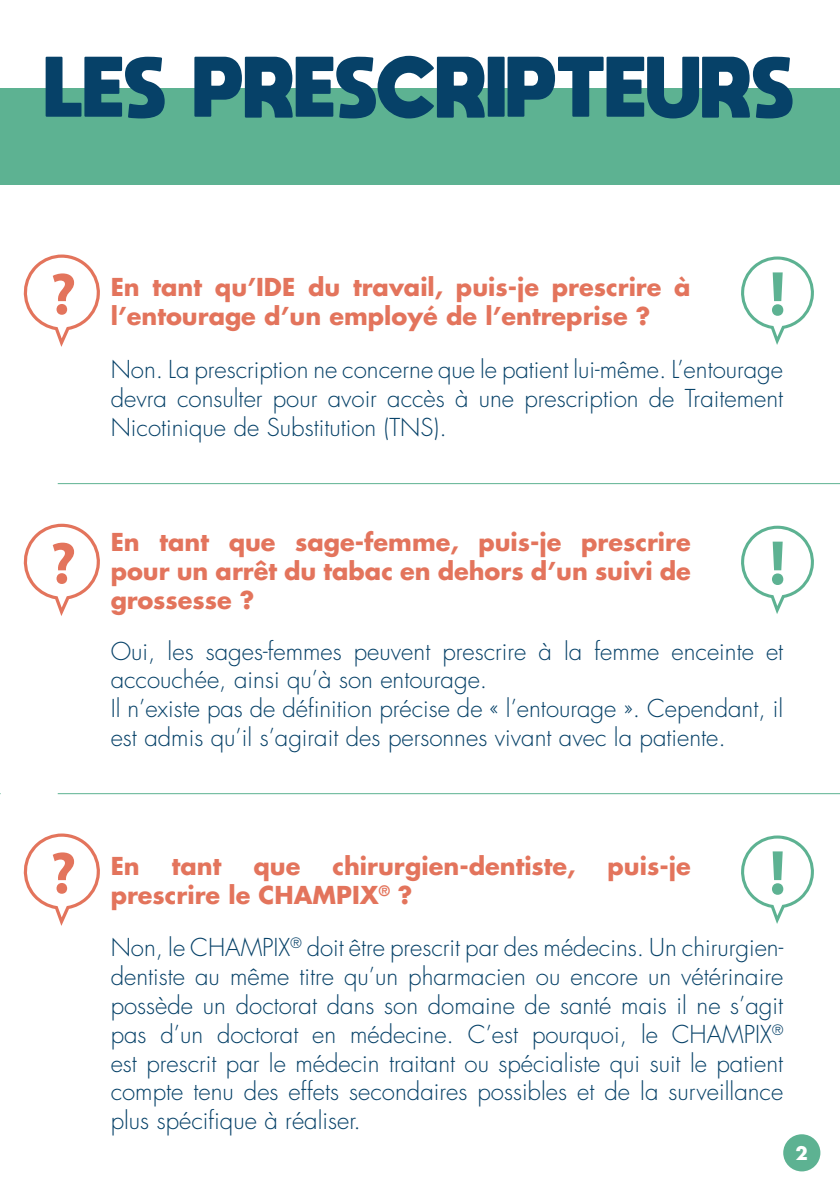
<style>
.page{position:relative;width:840px;height:1191px;background:#fff}
.page>*{position:absolute;margin:0;border:0;box-sizing:border-box;transform-origin:0 0}
.t1{font:800 60px "moon get";letter-spacing:.02em;color:#064168}
.t2{font:300 24px/28.8px "Futura Std";color:#064168;text-align:justify}
.t3{font:700 24px/28.8px "Futura Std";color:#e3745c}
.t4{font:700 18px "Futura Std";color:#fff}
</style>
<div class="page">
<svg style="left:23px;top:254px;width:77px;height:93px"></svg>
<svg style="left:741px;top:256px;width:72px;height:89px"></svg>
<hr style="left:58px;top:483px;width:781px;height:1px;background:#5db292">
<svg style="left:23px;top:524px;width:77px;height:92px"></svg>
<svg style="left:741px;top:526px;width:72px;height:88px"></svg>
<svg style="left:23px;top:833px;width:77px;height:93px"></svg>
<svg style="left:741px;top:835px;width:72px;height:89px"></svg>
<div style="left:782px;top:1134px;width:37px;height:37px;background:#5db292;border-radius:50%"></div>
<div style="left:0;top:88px;width:839px;height:97px;background:#5db292"></div>
<hr style="left:58px;top:793px;width:781px;height:1px;background:#5db292">
<p class="t1" style="left:46px;top:49px;width:749px">LES PRESCRIPTEURS</p>
<p class="t3" style="left:111px;top:272px;width:581px">En tant qu’IDE du travail, puis-je prescrire à l’entourage d’un employé de l’entreprise ?</p>
<p class="t2" style="left:111px;top:356px;width:673px">Non. La prescription ne concerne que le patient lui-même. L’entourage devra consulter pour avoir accès à une prescription de Traitement Nicotinique de Substitution (TNS).</p>
<p class="t3" style="left:111px;top:527px;width:581px;text-align:justify">En tant que sage-femme, puis-je prescrire pour un arrêt du tabac en dehors d’un suivi de grossesse ?</p>
<p class="t2" style="left:111px;top:637px;width:673px">Oui, les sages-femmes peuvent prescrire à la femme enceinte et accouchée, ainsi qu’à son entourage.</p>
<p class="t2" style="left:111px;top:695px;width:673px">Il n’existe pas de définition précise de « l’entourage ». Cependant, il est admis qu’il s’agirait des personnes vivant avec la patiente.</p>
<p class="t3" style="left:111px;top:851px;width:31px">En</p>
<p class="t3" style="left:172px;top:851px;width:51px">tant</p>
<p class="t3" style="left:253px;top:851px;width:48px">que</p>
<p class="t3" style="left:332px;top:851px;width:244px">chirurgien-dentiste,</p>
<p class="t3" style="left:607px;top:851px;width:85px">puis-je</p>
<p class="t3" style="left:111px;top:880px;width:303px">prescrire le CHAMPIX<sup>®</sup> ?</p>
<p class="t2" style="left:111px;top:934px;width:673px">Non, le CHAMPIX<sup>®</sup> doit être prescrit par des médecins. Un chirurgien&shy;dentiste au même titre qu’un pharmacien ou encore un vétérinaire possède un doctorat dans son domaine de santé mais il ne s’agit pas d’un doctorat en médecine. C’est pourquoi, le CHAMPIX<sup>® </sup>est prescrit par le médecin traitant ou spécialiste qui suit le patient compte tenu des effets secondaires possibles et de la surveillance plus spécifique à réaliser.</p>
<p class="t4" style="left:795px;top:1141px;width:14px">2</p>
</div>
